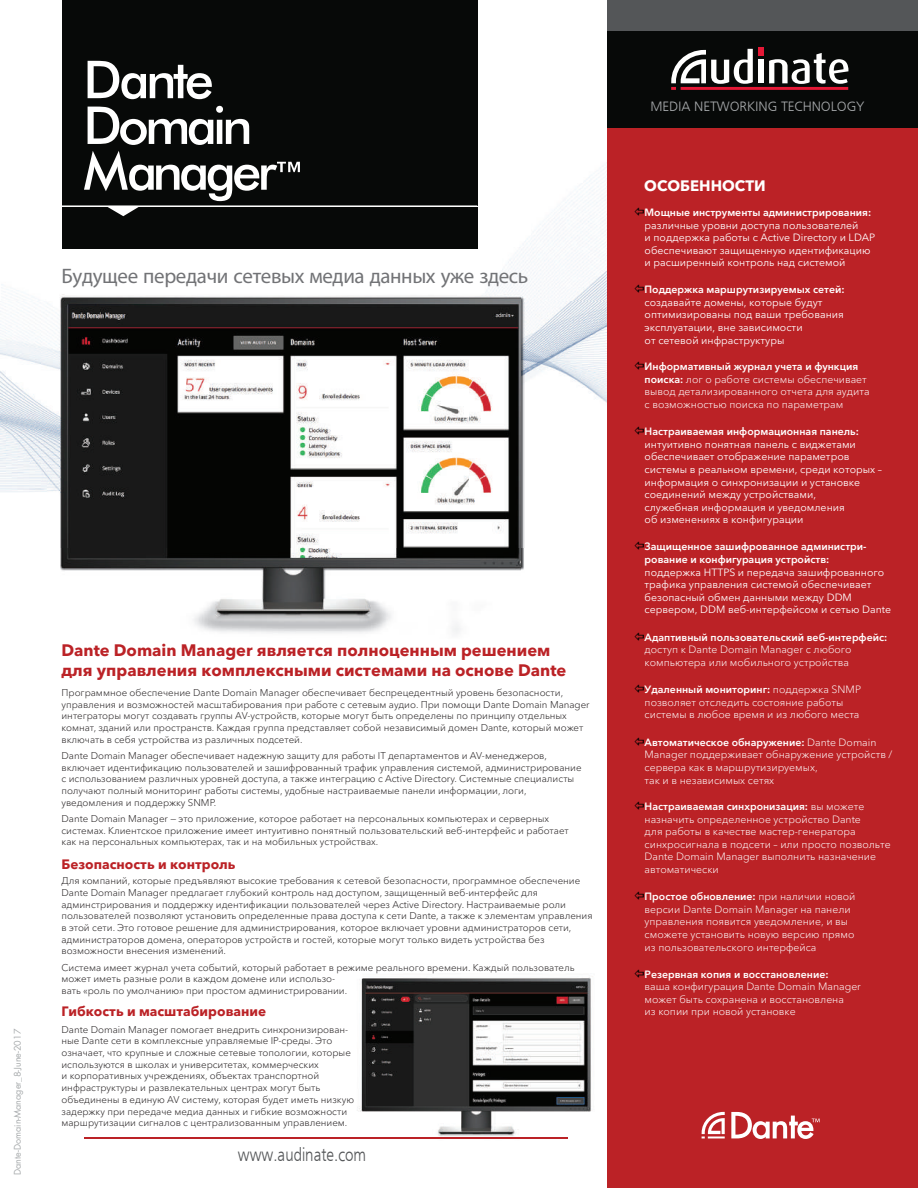
<style>
.page{position:relative;width:918px;height:1188px;background:#fff}
.page>*{position:absolute;margin:0;border:0;box-sizing:border-box;transform-origin:0 0}
.t1{font:21px "Myriad Pro";letter-spacing:-.02em;color:#727376}
.t2{font:300 19.5px "Frugal Sans";color:#545658;scale:.81 1}
.t3{font:700 16.5px/19.8px "Avenir Next Cyr";color:#bb2226}
.t4{font:700 15px "Avenir Next Cyr";color:#fff}
.t5{font:300 14.1px "Frugal Sans";letter-spacing:-.01em;color:#a7aaac}
.t6{font:700 13.5px "Avenir Next Cyr";color:#bb2226}
.t7{font:300 10.5px/12.6px "Avenir Next Cyr";color:#fff}
.t8{font:10.5px/12.6px "Avenir Next Cyr";color:#fff}
.t9{font:600 10.5px/12.6px "Avenir Next Cyr";color:#fff}
.t10{font:300 9.75px/11.7px "Avenir Next Cyr";color:#231f20}
.t11{font:9px "Futura Std";color:#a7aaac}
.s1{font-weight:600}
</style>
<div class="page">
<img style="left:1px;top:155px;width:606px;height:147px">
<img style="left:1px;top:302px;width:59px;height:190px">
<img style="left:524px;top:302px;width:83px;height:245px">
<div style="left:62px;top:0;width:415px;height:248px;background:#070908"></div>
<div style="left:607px;top:0;width:311px;height:31px;background:#545658"></div>
<div style="left:607px;top:31px;width:311px;height:97px;background:#070908"></div>
<div style="left:607px;top:128px;width:311px;height:1060px;background:#bb2226"></div>
<svg style="left:731px;top:1112px;width:89px;height:27px"></svg>
<svg style="left:702px;top:1112px;width:23px;height:26px"></svg>
<svg style="left:88px;top:61px;width:124px;height:38px"></svg>
<svg style="left:88px;top:106px;width:161px;height:39px"></svg>
<svg style="left:62px;top:151px;width:415px;height:65px"></svg>
<div style="left:758px;top:60px;width:6px;height:23px;background:#fff"></div>
<div style="left:758px;top:47px;width:6px;height:8px;background:#e51836"></div>
<svg style="left:769px;top:53px;width:80px;height:31px"></svg>
<hr style="left:681px;top:87px;width:167px;height:3px;background:#e51836">
<svg style="left:671px;top:49px;width:82px;height:41px"></svg>
<img style="left:521px;top:297px;width:3px;height:250px">
<img style="left:60px;top:294px;width:460px;height:3px">
<img style="left:60px;top:297px;width:461px;height:337px">
<img style="left:352px;top:976px;width:241px;height:163px">
<hr style="left:84px;top:1138px;width:483px;height:1px;background:#bb2226">
<h1 class="t1" style="left:62px;top:263px;width:468px">Будущее передачи сетевых медиа данных уже здесь</h1>
<p class="t11" style="left:12px;top:1175px;width:147px;rotate:-90deg">Dante-Domain-Manager_8-June-2017</p>
<h3 class="t3" style="left:62px;top:640px;width:506px">Dante Domain Manager является полноценным решением для управления комплексными системами на основе Dante</h3>
<p class="t10" style="left:62px;top:687px;width:530px">Программное обеспечение Dante Domain Manager обеспечивает беспрецедентный уровень безопасности, управления и возможностей масштабирования при работе с сетевым аудио. При помощи Dante Domain Manager интеграторы могут создавать группы AV-устройств, которые могут быть определены по принципу отдельных комнат, зданий или пространств. Каждая группа представляет собой независимый домен Dante, который может включать в себя устройства из различных подсетей.</p>
<p class="t10" style="left:62px;top:750px;width:522px">Dante Domain Manager обеспечивает надежную защиту для работы IT департаментов и AV-менеджеров, включает идентификацию пользователей и зашифрованный трафик управления системой, администрирование с использованием различных уровней доступа, а также интеграцию с Active Directory. Системные специалисты получают полный мониторинг работы системы, удобные настраиваемые панели информации, логи, уведомления и поддержку SNMP.</p>
<p class="t10" style="left:62px;top:813px;width:509px">Dante Domain Manager — это приложение, которое работает на персональных компьютерах и серверных системах. Клиентское приложение имеет интуитивно понятный пользовательский веб-интерфейс и работает как на персональных компьютерах, так и на мобильных устройствах.</p>
<p class="t10" style="left:62px;top:875px;width:533px">Для компаний, которые предъявляют высокие требования к сетевой безопасности, программное обеспечение Dante Domain Manager предлагает глубокий контроль над доступом, защищенный веб-интерфейс для админстрирования и поддержку идентификации пользователей через Active Directory. Настраиваемые роли пользователей позволяют установить определенные права доступа к сети Dante, а также к элементам управления в этой сети. Это готовое решение для администрирования, которое включает уровни администраторов сети, администраторов домена, операторов устройств и гостей, которые могут только видеть устройства без возможности внесения изменений.</p>
<p class="t10" style="left:62px;top:961px;width:515px">Система имеет журнал учета событий, который работает в режиме реального времени. Каждый пользователь может иметь разные роли в каждом домене или использо-<br>вать «роль по умолчанию» при простом администрировании.</p>
<p class="t10" style="left:62px;top:1023px;width:294px">Dante Domain Manager помогает внедрить синхронизирован&shy;ные Dante сети в комплексные управляемые IP-среды. Это означает, что крупные и сложные сетевые топологии, которые используются в школах и университетах, коммерческих<br>и корпоративных учреждениях, объектах транспортной инфраструктуры и развлекательных центрах могут быть объединены в единую AV систему, которая будет иметь низкую задержку при передаче медиа данных и гибкие возможности маршрутизации сигналов с централизованным управлением.</p>
<h3 class="t6" style="left:62px;top:856px;width:176px">Безопасность и контроль</h3>
<h3 class="t6" style="left:62px;top:1003px;width:206px">Гибкость и масштабирование</h3>
<h2 class="t2" style="left:238px;top:1144px;width:160px">www.audinate.com</h2>
<h3 class="t5" style="left:650px;top:98px;width:216px">MEDIA NETWORKING TECHNOLOGY</h3>
<h3 class="t4" style="left:644px;top:177px;width:123px">ОСОБЕННОСТИ</h3>
<p class="t9" style="left:645px;top:206px;width:228px">Мощные инструменты администрирования:</p>
<p class="t8" style="left:645px;top:219px;width:232px">различные уровни доступа пользователей<br>и поддержка работы с Active Directory и LDAP обеспечивают защищенную идентификацию и расширенный контроль над системой</p>
<p class="t9" style="left:645px;top:283px;width:202px">Поддержка маршрутизируемых сетей:</p>
<p class="t8" style="left:645px;top:296px;width:201px">создавайте домены, которые будут оптимизированы под ваши требования эксплуатации, вне зависимости<br>от сетевой инфраструктуры</p>
<p class="t7" style="left:645px;top:360px;width:226px"><span class="s1">Информативный журнал учета и функция поиска:</span> лог о работе системы обеспечивает вывод детализированного отчета для аудита с возможностью поиска по параметрам</p>
<p class="t9" style="left:645px;top:425px;width:216px">Настраиваемая информационная панель:</p>
<p class="t8" style="left:645px;top:438px;width:239px">интуитивно понятная панель с виджетами обеспечивает отображение параметров системы в реальном времени, среди которых – информация о синхронизации и установке соединений между устройствами,<br>служебная информация и уведомления<br>об изменениях в конфигурации</p>
<p class="t9" style="left:645px;top:540px;width:223px">Защищенное зашифрованное администри&shy;рование и конфигурация устройств:</p>
<p class="t8" style="left:645px;top:566px;width:248px">поддержка HTTPS и передача зашифрованного трафика управления системой обеспечивает безопасный обмен данными между DDM сервером, DDM веб-интерфейсом и сетью Dante</p>
<p class="t9" style="left:645px;top:631px;width:244px">Адаптивный пользовательский веб-интерфейс:</p>
<p class="t7" style="left:645px;top:643px;width:209px">доступ к Dante Domain Manager с любого компьютера или мобильного устройства</p>
<p class="t7" style="left:645px;top:683px;width:218px"><span class="s1">Удаленный мониторинг:</span> поддержка SNMP позволяет отследить состояние работы системы в любое время и из любого места</p>
<p class="t7" style="left:645px;top:736px;width:249px"><span class="s1">Автоматическое обнаружение:</span> Dante Domain Manager поддерживает обнаружение устройств / сервера как в маршрутизируемых,<br>так и в независимых сетях</p>
<p class="t7" style="left:645px;top:800px;width:248px"><span class="s1">Настраиваемая синхронизация:</span> вы можете назначить определенное устройство Dante<br>для работы в качестве мастер-генератора синхросигнала в подсети – или просто позвольте Dante Domain Manager выполнить назначение автоматически</p>
<p class="t7" style="left:645px;top:890px;width:212px"><span class="s1">Простое обновление:</span> при наличии новой версии Dante Domain Manager на панели управления появится уведомление, и вы сможете установить новую версию прямо из пользовательского интерфейса</p>
<p class="t9" style="left:645px;top:968px;width:185px">Резервная копия и восстановление:</p>
<p class="t7" style="left:645px;top:980px;width:218px">ваша конфигурация Dante Domain Manager может быть сохранена и восстановлена<br>из копии при новой установке</p>
</div>
